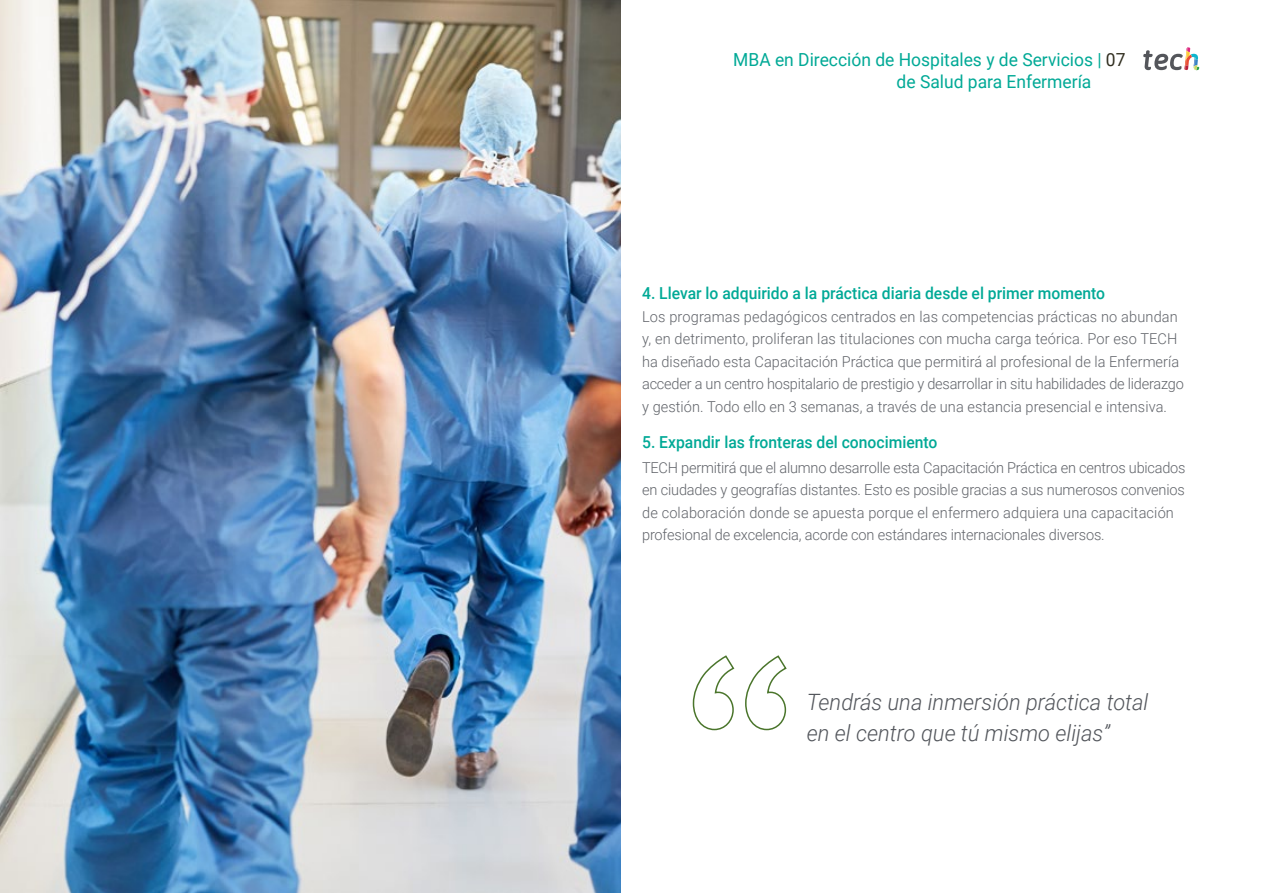
<style>
.page{position:relative;width:1263px;height:893px;background:#fff}
.page>*{position:absolute;margin:0;border:0;box-sizing:border-box;transform-origin:0 0}
.t1{font:italic 300 22.5px/31.5px "Roboto";color:#52555b}
.t2{font:18px/22.5px "Roboto";color:#00a996}
.t3{font:500 16.5px "Roboto";color:#00a996;scale:.95 1}
.t4{font:300 15px/22.5px "Roboto";color:#61646a}
.s1{color:#312e20}
</style>
<div class="page">
<img style="left:1px;top:0;width:619px;height:893px">
<svg style="left:692px;top:655px;width:95px;height:76px"></svg>
<svg style="left:1143px;top:47px;width:56px;height:24px"></svg>
<p class="t2" style="left:897px;top:48px;width:230px;text-indent:-163px">MBA en Dirección de Hospitales y de Servicios | <span class="s1">07 </span>de Salud para Enfermería</p>
<p class="t3" style="left:642px;top:282px;width:489px">4. Llevar lo adquirido a la práctica diaria desde el primer momento</p>
<p class="t4" style="left:642px;top:305px;width:543px">Los programas pedagógicos centrados en las competencias prácticas no abundan y, en detrimento, proliferan las titulaciones con mucha carga teórica. Por eso TECH ha diseñado esta Capacitación Práctica que permitirá al profesional de la Enfermería acceder a un centro hospitalario de prestigio y desarrollar in situ habilidades de liderazgo y gestión. Todo ello en 3 semanas, a través de una estancia presencial e intensiva.</p>
<p class="t3" style="left:642px;top:431px;width:312px">5. Expandir las fronteras del conocimiento</p>
<p class="t4" style="left:642px;top:456px;width:545px">TECH permitirá que el alumno desarrolle esta Capacitación Práctica en centros ubicados en ciudades y geografías distantes. Esto es posible gracias a sus numerosos convenios de colaboración donde se apuesta porque el enfermero adquiera una capacitación profesional de excelencia, acorde con estándares internacionales diversos.</p>
<h1 class="t1" style="left:807px;top:685px;width:343px">Tendrás una inmersión práctica total en el centro que tú mismo elijas”</h1>
</div>
